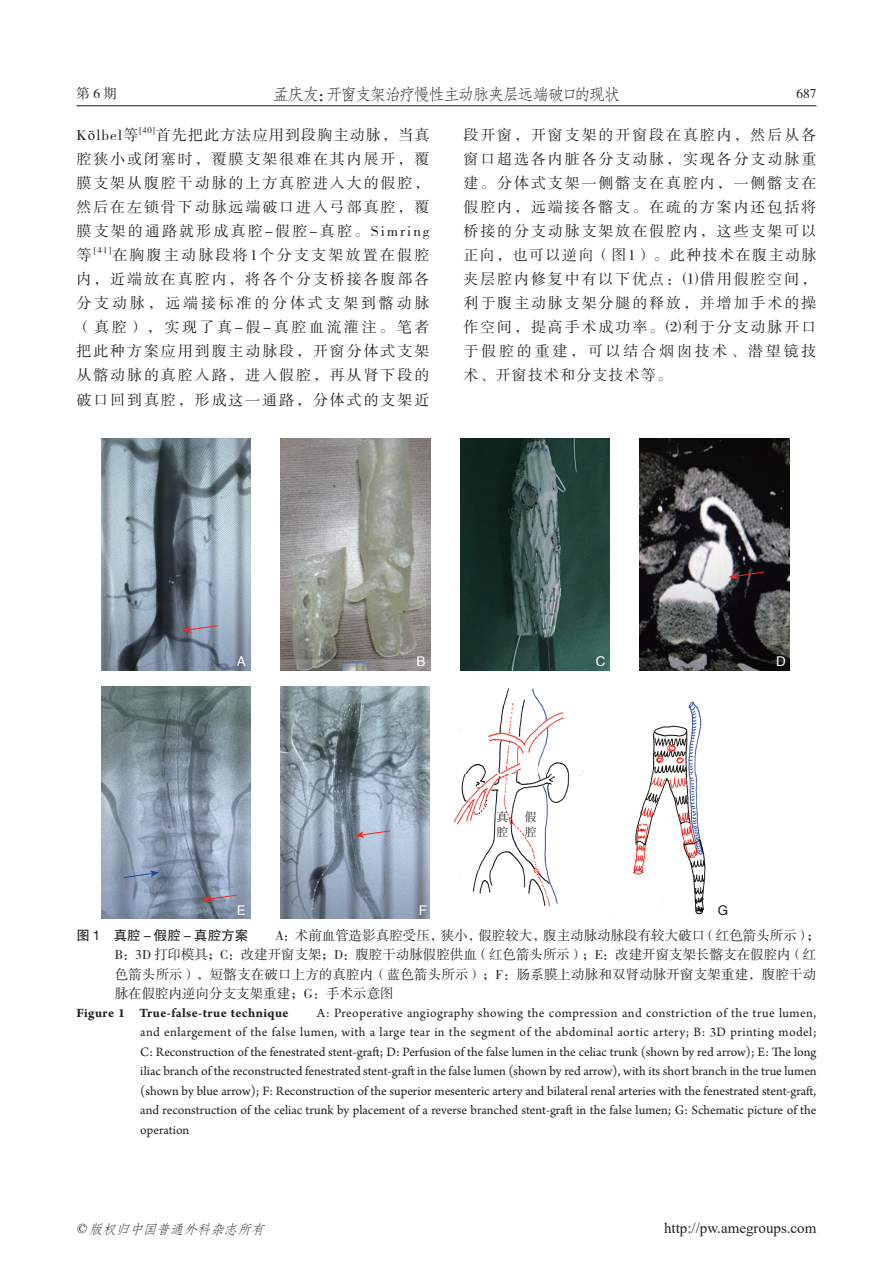
<style>
.page{position:relative;width:893px;height:1263px;background:#fff}
.page>*{position:absolute;margin:0;border:0;box-sizing:border-box;transform-origin:0 0}
.t1{font:16.5px "FZFSK GBK1 0";letter-spacing:-.11em;color:#231f20}
.t2{font:15px/24px "FZSSK GBK1 0";letter-spacing:.125em;color:#231f20;text-align:justify}
.t3{font:15px "Times New Roman";color:#231f20}
.t4{font:13.5px/19.5px "Arno Pro";color:#231f20;text-align:justify}
.t5{font:13.5px/19.5px "FZSSK GBK1 0";color:#231f20}
.t6{font:italic 13.5px "FZFSK GBK1 0";color:#231f20}
.t7{font:13.5px "FZHTK GBK1 0";color:#fff}
.t8{font:13.5px "FZHTK GBK1 0";color:#231f20}
.t9{font:12px/14.4px "FZSSK GBK1 0";color:#231f20}
.t10{font:8.7px "FZSSK GBK1 0";color:#231f20}
.s1{font-family:"Times New Roman"}
.s2{font-family:"FZHTK GBK1 0"}
.s3{font-weight:700}
.s4{font-family:"Adobe Song Std";font-weight:300}
</style>
<div class="page">
<hr style="left:77px;top:105px;width:739px;height:1px;background:#231f20">
<img style="left:101px;top:438px;width:150px;height:232px">
<img style="left:101px;top:686px;width:149px;height:232px">
<img style="left:281px;top:438px;width:149px;height:232px">
<img style="left:281px;top:686px;width:149px;height:232px">
<img style="left:460px;top:438px;width:149px;height:232px">
<img style="left:640px;top:438px;width:149px;height:232px">
<img style="left:453px;top:679px;width:253px;height:237px">
<svg style="left:182px;top:625px;width:36px;height:8px"></svg>
<svg style="left:201px;top:894px;width:37px;height:8px"></svg>
<svg style="left:355px;top:830px;width:36px;height:8px"></svg>
<svg style="left:123px;top:870px;width:36px;height:8px"></svg>
<svg style="left:728px;top:571px;width:37px;height:8px"></svg>
<p class="t5" style="left:77px;top:85px;width:42px">第6期</p>
<p class="t1" style="left:273px;top:85px;width:350px">孟庆友：开窗支架治疗慢性主动脉夹层远端破口的现状</p>
<p class="t5" style="left:796px;top:85px;width:22px">687</p>
<p class="t2" style="left:77px;top:124px;width:63px">K<span class="s1">ö</span>lbel等</p>
<p class="t10" style="left:139px;top:126px;width:17px">[40]</p>
<p class="t2" style="left:77px;top:124px;width:354px;text-indent:79px">首先把此方法应用到段胸主动脉，当真腔狭小或闭塞时，覆膜支架很难在其内展开，覆膜支架从腹腔干动脉的上方真腔进入大的假腔，然后在左锁骨下动脉远端破口进入弓部真腔，覆膜支架的通路就形成真腔-假腔-真腔。Simring等</p>
<p class="t10" style="left:94px;top:246px;width:19px">[41]</p>
<p class="t2" style="left:77px;top:244px;width:355px;text-indent:36px">在胸腹主动脉段将1个分支支架放置在假腔内，近端放在真腔内，将各个分支桥接各腹部各分支动脉，远端接标准的分体式支架到髂动脉（真腔），实现了真-假-真腔血流灌注。笔者把此种方案应用到腹主动脉段，开窗分体式支架从髂动脉的真腔入路，进入假腔，再从肾下段的破口回到真腔，形成这一通路，分体式的支架近</p>
<p class="t2" style="left:463px;top:124px;width:355px">段开窗，开窗支架的开窗段在真腔内，然后从各窗口超选各内脏各分支动脉，实现各分支动脉重建。分体式支架一侧髂支在真腔内，一侧髂支在假腔内，远端接各髂支。在疏的方案内还包括将桥接的分支动脉支架放在假腔内，这些支架可以正向，也 可以逆向（图1）。此种技术在腹主动脉夹层腔内修复中有以下优点：⑴借用假腔空间，利于腹主动脉支架分腿的释放，并增加手术的操作空间，提高手术成功率。⑵利于分支动脉开口于假腔的重建，可以结合烟囱技术、潜望镜技术、开窗技术和分支技术等。</p>
<p class="t7" style="left:237px;top:654px;width:10px">A</p>
<p class="t7" style="left:416px;top:654px;width:10px">B</p>
<p class="t7" style="left:596px;top:654px;width:11px">C</p>
<p class="t7" style="left:776px;top:654px;width:11px">D</p>
<p class="t9" style="left:496px;top:811px;width:13px">真腔</p>
<p class="t9" style="left:525px;top:811px;width:13px">假腔</p>
<p class="t7" style="left:237px;top:902px;width:10px">E</p>
<p class="t7" style="left:419px;top:902px;width:10px">F</p>
<p class="t8" style="left:718px;top:902px;width:12px">G</p>
<p class="t5" style="left:115px;top:926px;width:706px;text-indent:-38px"><span class="s2">图 1　真腔 - 假腔 - 真腔方案　　</span>A：术前血管造影真腔受压，狭小，假腔较大，腹主动脉动脉段有较大破口（红色箭头所示）；B：3D 打印模具；C：改建开窗支架；D：腹腔干动脉假腔供血（红色箭头所示）；E：改建开窗支架长髂支在假腔内（红色箭头所示），短髂支在破口上方的真腔内（蓝色箭头所示）；F：肠系膜上动脉和双肾动脉开窗支架重建，腹腔干动脉在假腔内逆向分支支架重建；G：手术示意图</p>
<p class="t4" style="left:140px;top:1004px;width:678px;text-indent:-64px"><span class="s3">Figure 1 True-false-true technique</span><span class="s4">　　</span>A: Preoperative angiography showing the compression and constriction of the true lumen, and enlargement of the false lumen, with a large tear in the segment of the abdominal aortic artery; B: 3D printing model; C: Reconstruction of the fenestrated stent-graft; D: Perfusion of the false lumen in the celiac trunk (shown by red arrow); E: The long iliac branch of the reconstructed fenestrated stent-graft in the false lumen (shown by red arrow), with its short branch in the true lumen (shown by blue arrow); F: Reconstruction of the superior mesenteric artery and bilateral renal arteries with the fenestrated stent-graft, and reconstruction of the celiac trunk by placement of a reverse branched stent-graft in the false lumen; G: Schematic picture of the operation</p>
<p class="t6" style="left:76px;top:1221px;width:194px"><span class="s1">©</span> 版权归中国普通外科杂志所有</p>
<p class="t3" style="left:664px;top:1217px;width:154px">http://pw.amegroups.com</p>
</div>
